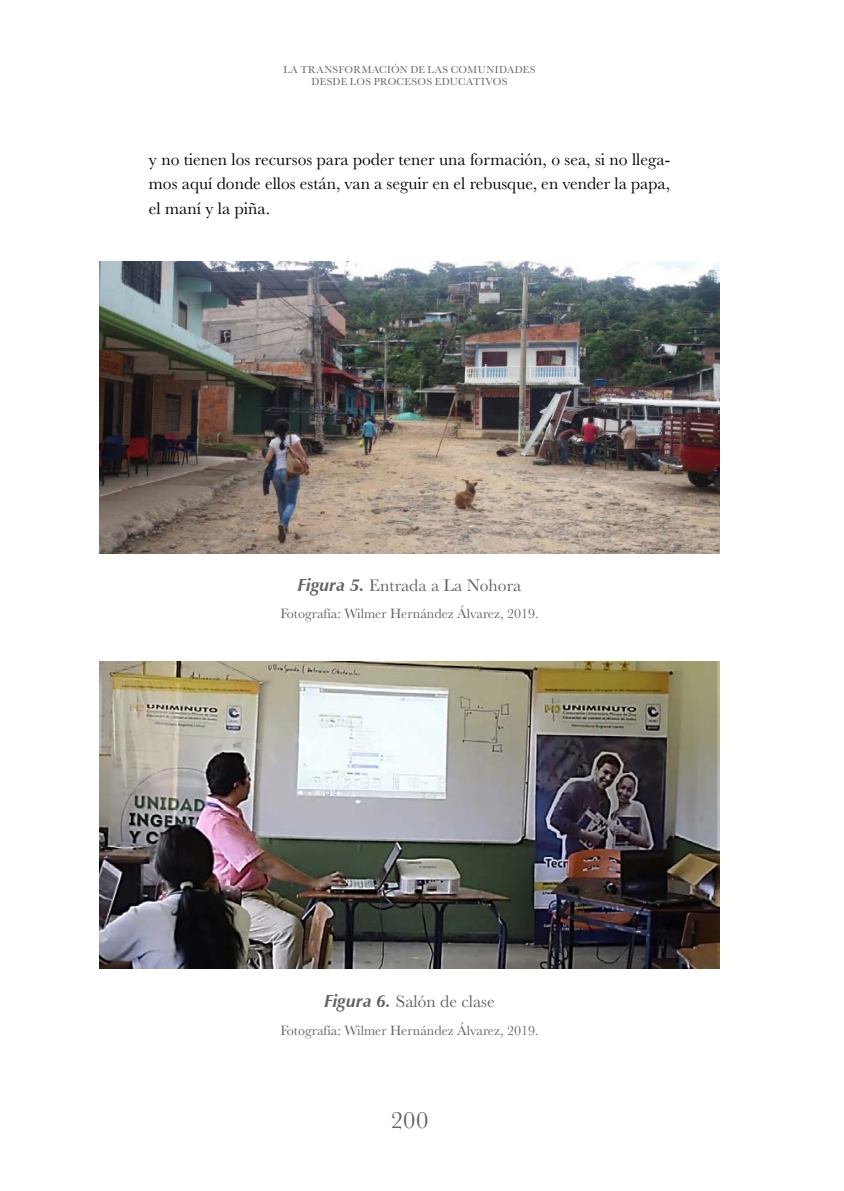
<style>
.page{position:relative;width:844px;height:1191px;background:#fff}
.page>*{position:absolute;margin:0;border:0;box-sizing:border-box;transform-origin:0 0}
.t1{font:24.5px "Baskerville";color:#646363}
.t2{font:17.5px/24.5px "Baskerville";color:#000;text-align:justify}
.t3{font:17.5px "Baskerville";color:#646363}
.t4{font:14px "Baskerville";color:#646363}
.t5{font:10.5px/12.2px "Baskerville";letter-spacing:.03em;color:#646363;text-align:center}
.s1{font-family:"Zapf Humanist 601 BT";font-weight:700;font-style:italic}
</style>
<div class="page">
<img style="left:99px;top:261px;width:620px;height:292px">
<img style="left:99px;top:661px;width:620px;height:307px">
<p class="t5" style="left:283px;top:64px;width:253px">LA TRANSFORMACIÓN DE LAS COMUNIDADES<br>DESDE LOS PROCESOS EDUCATIVOS</p>
<p class="t2" style="left:149px;top:147px;width:522px">y no tienen los recursos para poder tener una formación, o sea, si no llega&shy;mos aquí donde ellos están, van a seguir en el rebusque, en vender la papa, el maní y la piña.</p>
<p class="t3" style="left:298px;top:574px;width:225px"><span class="s1">Figura 5.</span> Entrada a La Nohora</p>
<p class="t4" style="left:280px;top:605px;width:259px">Fotografía: Wilmer Hernández Álvarez, 2019.</p>
<p class="t3" style="left:324px;top:990px;width:172px"><span class="s1">Figura 6.</span> Salón de clase</p>
<p class="t4" style="left:280px;top:1021px;width:259px">Fotografía: Wilmer Hernández Álvarez, 2019.</p>
<h1 class="t1" style="left:390px;top:1104px;width:39px">200</h1>
</div>
